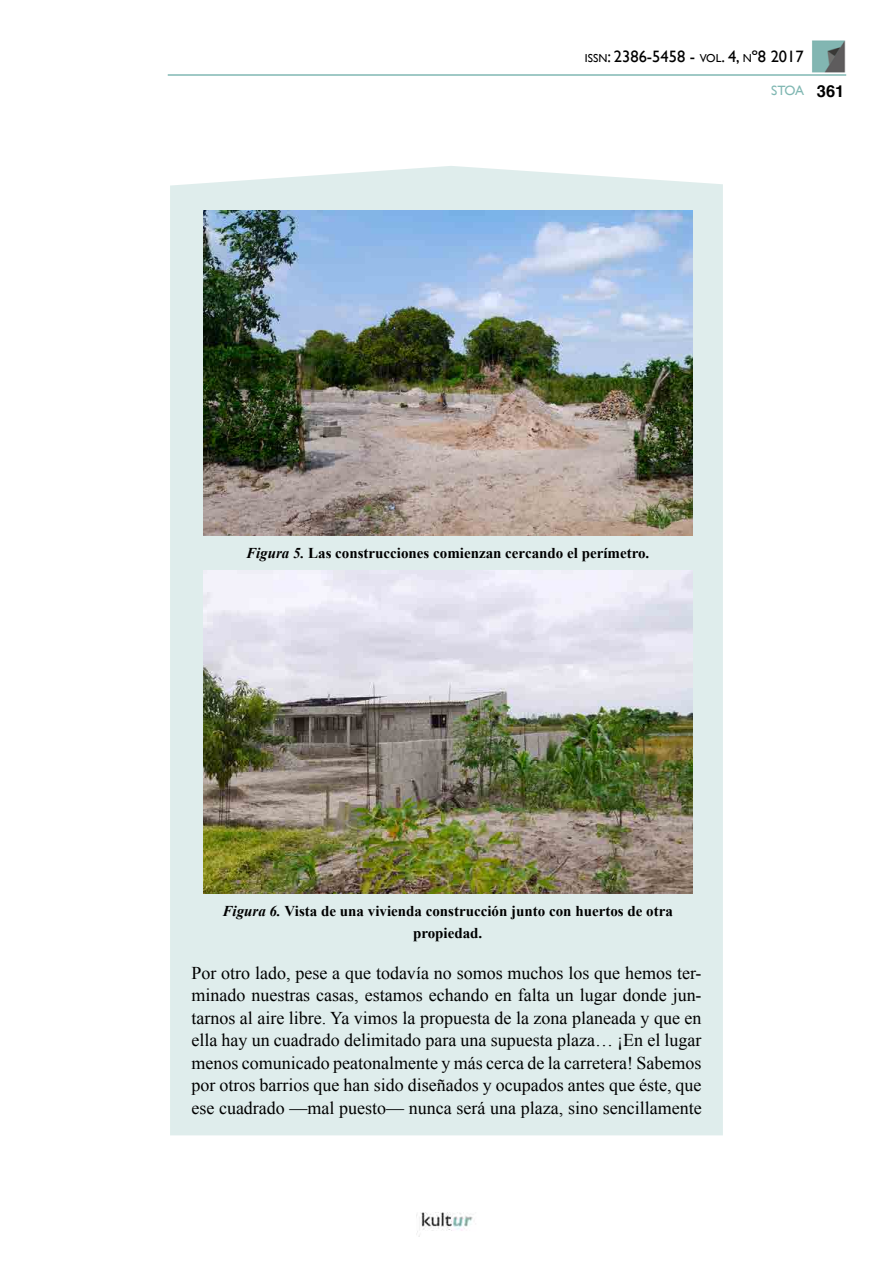
<style>
.page{position:relative;width:893px;height:1263px;background:#fff}
.page>*{position:absolute;margin:0;border:0;box-sizing:border-box;transform-origin:0 0}
.STOA_Cuerpo{font:18px/22.5px "Times New Roman";color:#000;text-align:justify}
.t1{font:16.5px "Gill Sans";color:#000}
.Pie_de_Figura{font:700 15px/22.5px "Times New Roman";color:#000;text-align:center}
.t2{font:13.5px "Gill Sans";color:#81b8b3}
.s1{font-size:11.55px}
.s2{font-style:inherit}
.s3{font-family:"Helvetica";font-weight:700;font-size:16.5px;color:#000}
.s4{font-style:italic}
</style>
<div class="page">
<div style="left:170px;top:166px;width:553px;height:969px;background:#dfedec"></div>
<img style="left:417px;top:1212px;width:56px;height:25px">
<img style="left:812px;top:40px;width:34px;height:33px">
<hr style="left:168px;top:74px;width:678px;height:2px;background:#81b8b3">
<img style="left:203px;top:210px;width:489px;height:326px">
<img style="left:203px;top:570px;width:489px;height:323px">
<p class="t1" style="left:585px;top:47px;width:220px"><span class="s1">ISSN</span>: 2386-5458 - <span class="s1">VOL</span><span class="s2">. 4,</span> <span class="s1">N</span><span class="s2">º8 2017</span></p>
<p class="t2" style="left:771px;top:83px;width:75px">STOA <span class="s3">361</span></p>
<p class="Pie_de_Figura" style="left:246px;top:541px;width:405px"><span class="s4">Figura 5.</span> Las construcciones comienzan cercando el perímetro.</p>
<p class="Pie_de_Figura" style="left:223px;top:899px;width:452px"><span class="s4">Figura 6.</span> Vista de una vivienda construcción junto con huertos de otra propiedad.</p>
<p class="STOA_Cuerpo" style="left:191px;top:961px;width:512px">Por otro lado, pese a que todavía no somos muchos los que hemos ter&shy;minado nuestras casas, estamos echando en falta un lugar donde jun&shy;tarnos al aire libre. Ya vimos la propuesta de la zona planeada y que en ella hay un cuadrado delimitado para una supuesta plaza… ¡En el lugar menos comunicado peatonalmente y más cerca de la carretera! Sabemos por otros barrios que han sido diseñados y ocupados antes que éste, que ese cuadrado —mal puesto— nunca será una plaza, sino sencillamente</p>
</div>
